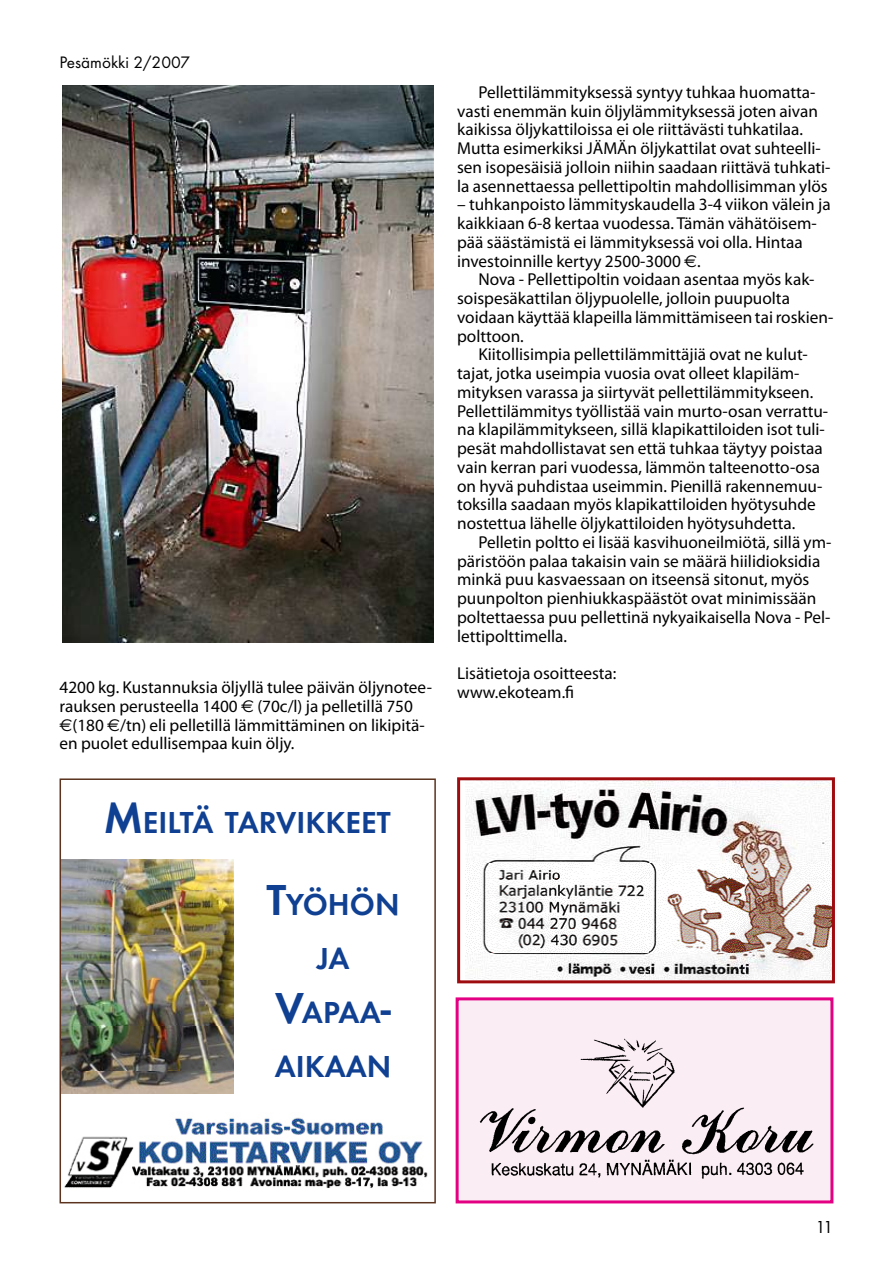
<style>
.page{position:relative;width:893px;height:1263px;background:#fff}
.page>*{position:absolute;margin:0;border:0;box-sizing:border-box;transform-origin:0 0}
.t1{font:600 31.5px/54px "Futura T";color:#104092;text-align:center}
.t2{font:18px "Futura T";color:#000}
.t3{font:17.25px/18.8px "Myriad Pro";color:#000}
.t4{font:17.25px "Futura T";color:#000}
.s1{font-family:"Euro Sans"}
.s2{font-size:45px}
</style>
<div class="page">
<img style="left:465px;top:781px;width:366px;height:198px">
<img style="left:63px;top:860px;width:170px;height:233px">
<div style="left:60px;top:778px;width:376px;height:425px;border:2px solid #5b331e"></div>
<img style="left:64px;top:1117px;width:364px;height:71px">
<div style="left:457px;top:777px;width:378px;height:206px;border:3px solid #9f0c10"></div>
<div style="left:457px;top:999px;width:375px;height:203px;background:#fbedf4"></div>
<div style="left:456px;top:997px;width:377px;height:206px;border:3px solid #e40083"></div>
<img style="left:63px;top:86px;width:370px;height:556px">
<img style="left:479px;top:1107px;width:335px;height:71px">
<img style="left:578px;top:1038px;width:102px;height:80px">
<p class="t4" style="left:60px;top:52px;width:132px">Pesämökki 2/2007</p>
<p class="t3" style="left:60px;top:678px;width:374px">4200 kg. Kustannuksia öljyllä tulee päivän öljynotee&shy;rauksen perusteella 1400 <span class="s1">E</span> (70c/l) ja pelletillä 750<br><span class="s1">E</span>(180 <span class="s1">E</span>/tn) eli pelletillä lämmittäminen on likipitä&shy;en puolet edullisempaa kuin öljy.</p>
<h1 class="t1" style="left:104px;top:795px;width:288px"><span class="s2">M</span>EILTÄ TARVIKKEET</h1>
<h1 class="t1" style="left:267px;top:877px;width:134px"><span class="s2">T</span>YÖHÖN<br>JA<br><span class="s2">V</span>APAA<span class="s2">-<br></span>AIKAAN</h1>
<p class="t3" style="left:457px;top:82px;width:375px;text-indent:21px">Pellettilämmityksessä syntyy tuhkaa huomatta&shy;vasti enemmän kuin öljylämmityksessä joten aivan kaikissa öljykattiloissa ei ole riittävästi tuhkatilaa.<br>Mutta esimerkiksi JÄMÄn öljykattilat ovat suhteelli&shy;sen isopesäisiä jolloin niihin saadaan riittävä tuhkati&shy;la asennettaessa pellettipoltin mahdollisimman ylös</p>
<p class="t3" style="left:457px;top:195px;width:375px">– tuhkanpoisto lämmityskaudella 3-4 viikon välein ja kaikkiaan 6-8 kertaa vuodessa. Tämän vähätöisem&shy;pää säästämistä ei lämmityksessä voi olla. Hintaa investoinnille kertyy 2500-3000 <span class="s1">E</span>.</p>
<p class="t3" style="left:457px;top:270px;width:378px;text-indent:21px">Nova - Pellettipoltin voidaan asentaa myös kak&shy;soispesäkattilan öljypuolelle, jolloin puupuolta voidaan käyttää klapeilla lämmittämiseen tai roskien&shy;polttoon.</p>
<p class="t3" style="left:457px;top:345px;width:373px;text-indent:21px">Kiitollisimpia pellettilämmittäjiä ovat ne kulut&shy;tajat, jotka useimpia vuosia ovat olleet klapiläm&shy;mityksen varassa ja siirtyvät pellettilämmitykseen.<br>Pellettilämmitys työllistää vain murto-osan verrattu&shy;na klapilämmitykseen, sillä klapikattiloiden isot tuli&shy;pesät mahdollistavat sen että tuhkaa täytyy poistaa vain kerran pari vuodessa, lämmön talteenotto-osa on hyvä puhdistaa useimmin. Pienillä rakennemuu&shy;toksilla saadaan myös klapikattiloiden hyötysuhde nostettua lähelle öljykattiloiden hyötysuhdetta.</p>
<p class="t3" style="left:457px;top:532px;width:376px;text-indent:21px">Pelletin poltto ei lisää kasvihuoneilmiötä, sillä ym&shy;päristöön palaa takaisin vain se määrä hiilidioksidia minkä puu kasvaessaan on itseensä sitonut, myös puunpolton pienhiukkaspäästöt ovat minimissään poltettaessa puu pellettinä nykyaikaisella Nova - Pel&shy;lettipolttimella.</p>
<p class="t3" style="left:457px;top:664px;width:161px">Lisätietoja osoitteesta: www.ekoteam.fi</p>
<p class="t2" style="left:815px;top:1216px;width:7px">11</p>
</div>
